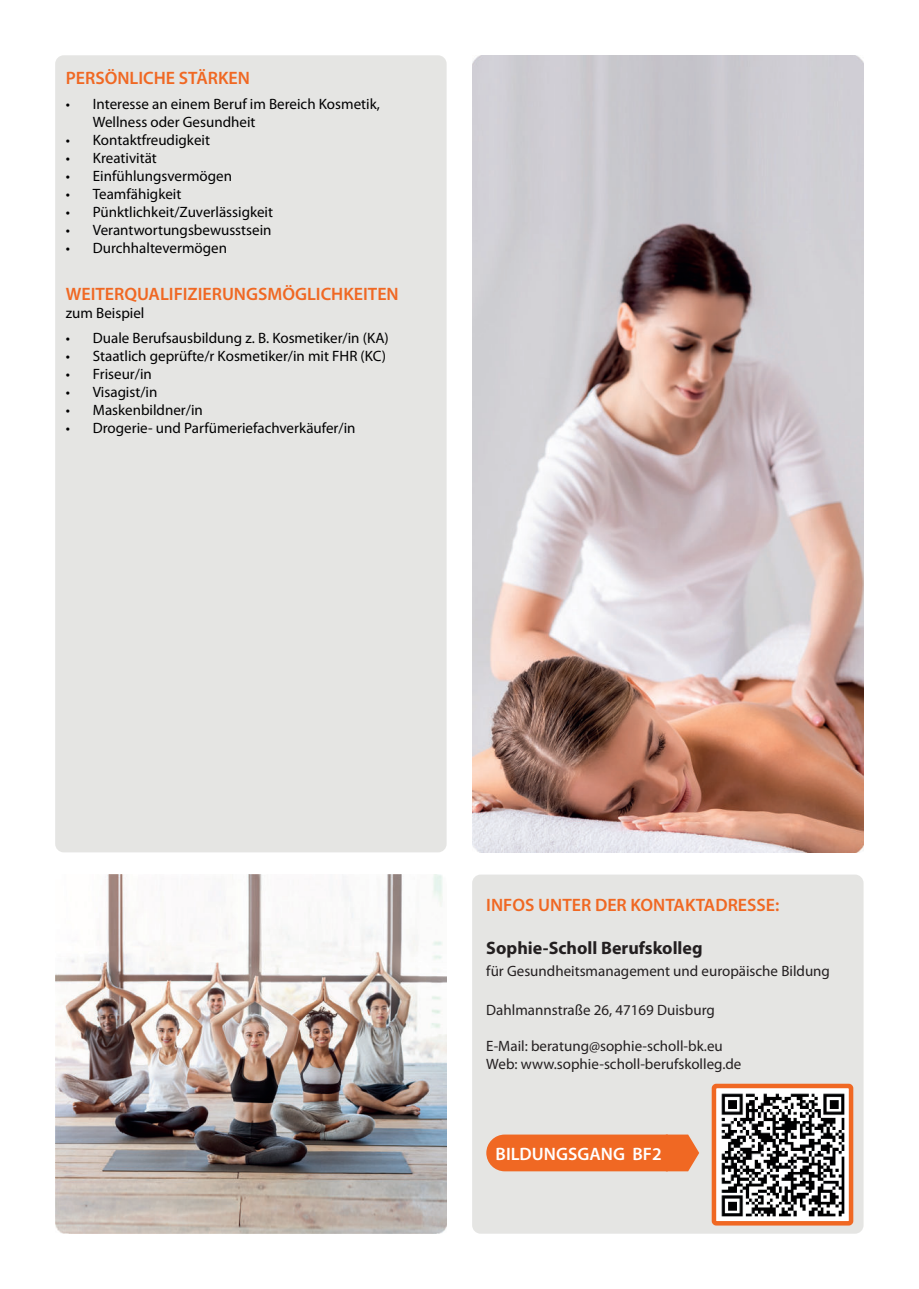
<style>
.page{position:relative;width:919px;height:1289px;background:#fff}
.page>*{position:absolute;margin:0;border:0;box-sizing:border-box;transform-origin:0 0}
.t1{font:600 18px "Myriad Pro";color:#f06823}
.t2{font:700 18px "Myriad Pro";color:#231f20}
.t3{font:600 18px "Myriad Pro";color:#fff}
.t4{font:15px/18px "Myriad Pro";color:#000001}
.t5{font:15px/18px "Myriad Pro";color:#231f20}
</style>
<div class="page">
<div style="left:55px;top:55px;width:391px;height:797px;background:#e5e5e3;border-radius:9px"></div>
<div style="left:472px;top:874px;width:391px;height:359px;background:#e5e5e3;border-radius:9px"></div>
<svg style="left:486px;top:1134px;width:213px;height:37px;background:#ef6f2e"></svg>
<img style="left:472px;top:55px;width:391px;height:797px">
<img style="left:55px;top:874px;width:391px;height:359px">
<img style="left:717px;top:1089px;width:130px;height:130px">
<div style="left:711px;top:1083px;width:142px;height:142px;border:5px solid #f06823;border-radius:2px"></div>
<p class="t1" style="left:66px;top:69px;width:186px">PERSÖNLICHE STÄRKEN</p>
<p class="t4" style="left:93px;top:96px;width:289px;text-indent:-27px">• Interesse an einem Beruf im Bereich Kosmetik,<br>Wellness oder Gesundheit</p>
<p class="t4" style="left:66px;top:132px;width:146px">• Kontaktfreudigkeit</p>
<p class="t4" style="left:66px;top:150px;width:93px">• Kreativität</p>
<p class="t4" style="left:66px;top:168px;width:168px">• Einfühlungsvermögen</p>
<p class="t4" style="left:66px;top:186px;width:117px">• Teamfähigkeit</p>
<p class="t4" style="left:66px;top:204px;width:209px">• Pünktlichkeit/Zuverlässigkeit</p>
<p class="t4" style="left:66px;top:222px;width:207px">• Verantwortungsbewusstsein</p>
<p class="t4" style="left:66px;top:240px;width:163px">• Durchhaltevermögen</p>
<p class="t1" style="left:66px;top:284px;width:334px">WEITERQUALIFIZIERUNGSMÖGLICHKEITEN</p>
<p class="t4" style="left:66px;top:305px;width:80px">zum Beispiel</p>
<p class="t4" style="left:66px;top:330px;width:324px">• Duale Berufsausbildung z. B. Kosmetiker/in (KA)</p>
<p class="t4" style="left:66px;top:348px;width:321px">• Staatlich geprüfte/r Kosmetiker/in mit FHR (KC)</p>
<p class="t4" style="left:66px;top:366px;width:87px">• Friseur/in</p>
<p class="t4" style="left:66px;top:384px;width:93px">• Visagist/in</p>
<p class="t4" style="left:66px;top:402px;width:138px">• Maskenbildner/in</p>
<p class="t4" style="left:66px;top:420px;width:291px">• Drogerie- und Parfümeriefachverkäufer/in</p>
<p class="t1" style="left:486px;top:895px;width:294px">INFOS UNTER DER KONTAKTADRESSE:</p>
<p class="t2" style="left:486px;top:941px;width:218px">Sophie-Scholl Berufskolleg</p>
<p class="t5" style="left:486px;top:962px;width:345px">für Gesundheitsmanagement und europäische Bildung</p>
<p class="t5" style="left:486px;top:1002px;width:230px">Dahlmannstraße 26, 47169 Duisburg</p>
<p class="t5" style="left:486px;top:1038px;width:257px">E-Mail: beratung@sophie-scholl-bk.eu<br>Web: www.sophie-scholl-berufskolleg.de</p>
<p class="t3" style="left:495px;top:1144px;width:167px">BILDUNGSGANG BF2</p>
</div>
